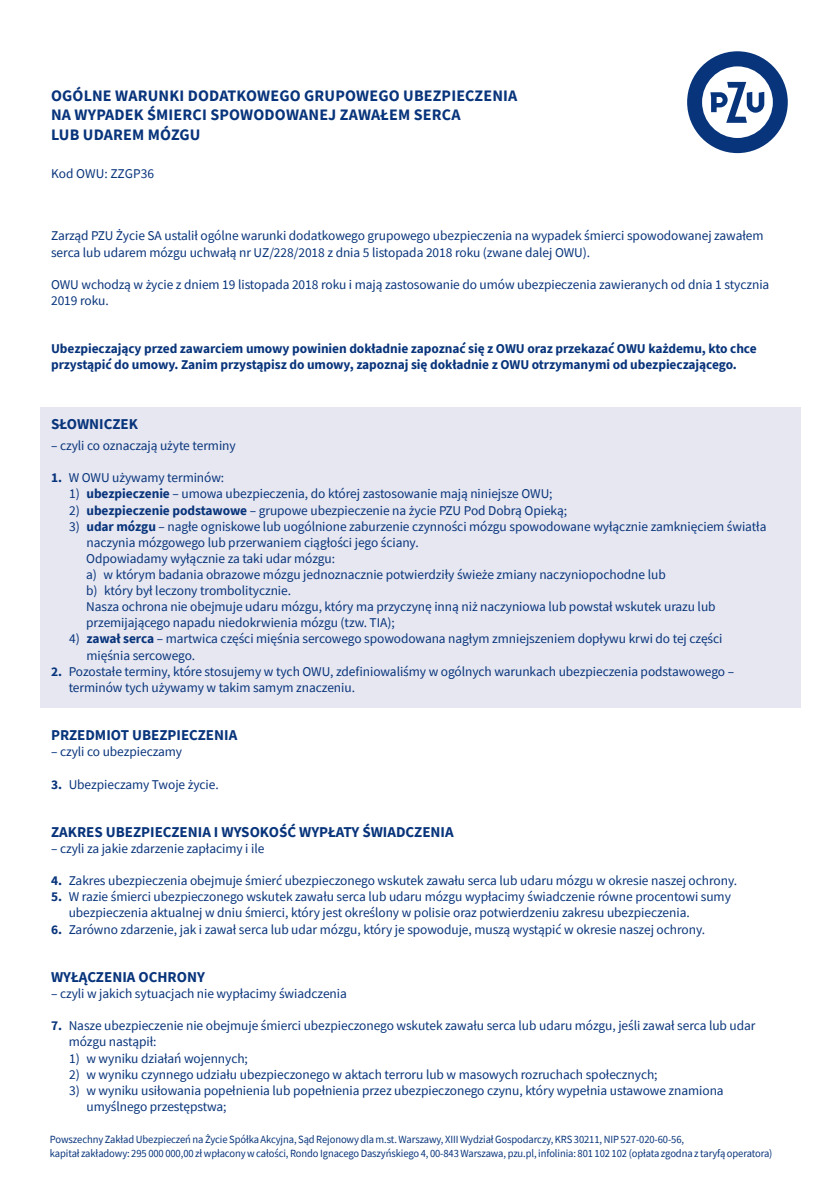
<style>
.page{position:relative;width:840px;height:1191px;background:#fff}
.page>*{position:absolute;margin:0;border:0;box-sizing:border-box;transform-origin:0 0}
.t1{font:700 16px/19.2px "Source Sans Pro";letter-spacing:.01em;color:#08347b}
._01_DZIAL{font:700 15px "Source Sans Pro";color:#08347b}
._1_Treść_normal_I_st{font:13.4px/16.2px "Source Sans Pro";letter-spacing:-.005em;color:#08347b}
._2_II_st_1cyfra_pod{font:13.4px/16.2px "Source Sans Pro";letter-spacing:-.005em;color:#08347b}
._1_Treść_normal_I_st-2{font:700 13.4px/16.2px "Source Sans Pro";letter-spacing:-.005em;color:#08347b}
._01_DZIAL_rozwinięci{font:13.4px "Source Sans Pro";letter-spacing:-.005em;color:#08347b}
._3_III_st_pod_2_cyfr{font:13.4px "Source Sans Pro";letter-spacing:-.005em;color:#08347b}
.t2{font:11px/13.2px "Source Sans Pro";letter-spacing:-.01em;color:#08347b;scale:.96 1}
.s1{font-weight:700}
</style>
<div class="page">
<svg style="left:687px;top:51px;width:100px;height:102px"></svg>
<div style="left:40px;top:408px;width:759px;height:300px;background:#e6e7f1"></div>
<p class="t1" style="left:51px;top:86px;width:467px">OGÓLNE WARUNKI DODATKOWEGO GRUPOWEGO UBEZPIECZENIA<br>NA WYPADEK ŚMIERCI SPOWODOWANEJ ZAWAŁEM SERCA<br>LUB UDAREM MÓZGU</p>
<p class="_1_Treść_normal_I_st" style="left:51px;top:165px;width:104px">Kod OWU: ZZGP36</p>
<p class="_1_Treść_normal_I_st" style="left:51px;top:228px;width:713px">Zarząd PZU Życie SA ustalił ogólne warunki dodatkowego grupowego ubezpieczenia na wypadek śmierci spowodowanej zawałem serca lub udarem mózgu uchwałą nr UZ/228/2018 z dnia 5 listopada 2018 roku (zwane dalej OWU).</p>
<p class="_1_Treść_normal_I_st" style="left:51px;top:276px;width:719px">OWU wchodzą w życie z dniem 19 listopada 2018 roku i mają zastosowanie do umów ubezpieczenia zawieranych od dnia 1 stycznia<br>2019 roku.</p>
<p class="_1_Treść_normal_I_st-2" style="left:51px;top:340px;width:706px">Ubezpieczający przed zawarciem umowy powinien dokładnie zapoznać się z OWU oraz przekazać OWU każdemu, kto chce przystąpić do umowy. Zanim przystąpisz do umowy, zapoznaj się dokładnie z OWU otrzymanymi od ubezpieczającego.</p>
<p class="_01_DZIAL" style="left:51px;top:414px;width:88px">SŁOWNICZEK</p>
<p class="_01_DZIAL_rozwinięci" style="left:51px;top:437px;width:186px">– czyli co oznaczają użyte terminy</p>
<p class="_1_Treść_normal_I_st" style="left:51px;top:469px;width:175px"><span class="s1">1.</span> W OWU używamy terminów:</p>
<p class="_2_II_st_1cyfra_pod" style="left:69px;top:486px;width:484px">1) <span class="s1">ubezpieczenie</span> – umowa ubezpieczenia, do której zastosowanie mają niniejsze OWU;</p>
<p class="_2_II_st_1cyfra_pod" style="left:69px;top:502px;width:499px">2) <span class="s1">ubezpieczenie podstawowe</span> – grupowe ubezpieczenie na życie PZU Pod Dobrą Opieką;</p>
<p class="_2_II_st_1cyfra_pod" style="left:86px;top:518px;width:681px;text-indent:-17px">3) <span class="s1">udar mózgu</span> – nagłe ogniskowe lub uogólnione zaburzenie czynności mózgu spowodowane wyłącznie zamknięciem światła naczynia mózgowego lub przerwaniem ciągłości jego ściany.</p>
<p class="_2_II_st_1cyfra_pod" style="left:86px;top:550px;width:250px">Odpowiadamy wyłącznie za taki udar mózgu:</p>
<p class="_3_III_st_pod_2_cyfr" style="left:86px;top:566px;width:580px">a) w którym badania obrazowe mózgu jednoznacznie potwierdziły świeże zmiany naczyniopochodne lub</p>
<p class="_3_III_st_pod_2_cyfr" style="left:86px;top:582px;width:206px">b) który był leczony trombolitycznie.</p>
<p class="_2_II_st_1cyfra_pod" style="left:86px;top:598px;width:630px">Nasza ochrona nie obejmuje udaru mózgu, który ma przyczynę inną niż naczyniowa lub powstał wskutek urazu lub przemijającego napadu niedokrwienia mózgu (tzw. TIA);</p>
<p class="_2_II_st_1cyfra_pod" style="left:86px;top:631px;width:637px;text-indent:-17px">4) <span class="s1">zawał serca</span> – martwica części mięśnia sercowego spowodowana nagłym zmniejszeniem dopływu krwi do tej części mięśnia sercowego.</p>
<p class="_1_Treść_normal_I_st" style="left:69px;top:663px;width:666px;text-indent:-18px"><span class="s1">2.</span> Pozostałe terminy, które stosujemy w tych OWU, zdefiniowaliśmy w ogólnych warunkach ubezpieczenia podstawowego – terminów tych używamy w takim samym znaczeniu.</p>
<p class="_01_DZIAL" style="left:51px;top:725px;width:188px">PRZEDMIOT UBEZPIECZENIA</p>
<p class="_01_DZIAL_rozwinięci" style="left:51px;top:743px;width:132px">– czyli co ubezpieczamy</p>
<p class="_1_Treść_normal_I_st" style="left:51px;top:776px;width:169px"><span class="s1">3.</span> Ubezpieczamy Twoje życie.</p>
<p class="_01_DZIAL" style="left:51px;top:821px;width:404px">ZAKRES UBEZPIECZENIA I WYSOKOŚĆ WYPŁATY ŚWIADCZENIA</p>
<p class="_01_DZIAL_rozwinięci" style="left:51px;top:840px;width:215px">– czyli za jakie zdarzenie zapłacimy i ile</p>
<p class="_1_Treść_normal_I_st" style="left:51px;top:872px;width:687px"><span class="s1">4.</span> Zakres ubezpieczenia obejmuje śmierć ubezpieczonego wskutek zawału serca lub udaru mózgu w okresie naszej ochrony.</p>
<p class="_1_Treść_normal_I_st" style="left:69px;top:888px;width:663px;text-indent:-18px"><span class="s1">5.</span> W razie śmierci ubezpieczonego wskutek zawału serca lub udaru mózgu wypłacimy świadczenie równe procentowi sumy ubezpieczenia aktualnej w dniu śmierci, który jest określony w polisie oraz potwierdzeniu zakresu ubezpieczenia.</p>
<p class="_1_Treść_normal_I_st" style="left:51px;top:921px;width:655px"><span class="s1">6.</span> Zarówno zdarzenie, jak i zawał serca lub udar mózgu, który je spowoduje, muszą wystąpić w okresie naszej ochrony.</p>
<p class="_01_DZIAL" style="left:51px;top:966px;width:155px">WYŁĄCZENIA OCHRONY</p>
<p class="_01_DZIAL_rozwinięci" style="left:51px;top:985px;width:297px">– czyli w jakich sytuacjach nie wypłacimy świadczenia</p>
<p class="_1_Treść_normal_I_st" style="left:69px;top:1017px;width:688px;text-indent:-18px"><span class="s1">7.</span> Nasze ubezpieczenie nie obejmuje śmierci ubezpieczonego wskutek zawału serca lub udaru mózgu, jeśli zawał serca lub udar mózgu nastąpił:</p>
<p class="_2_II_st_1cyfra_pod" style="left:69px;top:1049px;width:180px">1) w wyniku działań wojennych;</p>
<p class="_2_II_st_1cyfra_pod" style="left:69px;top:1066px;width:589px">2) w wyniku czynnego udziału ubezpieczonego w aktach terroru lub w masowych rozruchach społecznych;</p>
<p class="_2_II_st_1cyfra_pod" style="left:86px;top:1082px;width:638px;text-indent:-17px">3) w wyniku usiłowania popełnienia lub popełnienia przez ubezpieczonego czynu, który wypełnia ustawowe znamiona umyślnego przestępstwa;</p>
<p class="t2" style="left:50px;top:1133px;width:753px">Powszechny Zakład Ubezpieczeń na Życie Spółka Akcyjna, Sąd Rejonowy dla m.st. Warszawy, XIII Wydział Gospodarczy, KRS 30211, NIP 527-020-60-56,<br>kapitał zakładowy: 295 000 000,00 zł wpłacony w całości, Rondo Ignacego Daszyńskiego 4, 00-843 Warszawa, pzu.pl, infolinia: 801 102 102 (opłata zgodna z taryfą operatora)</p>
</div>
